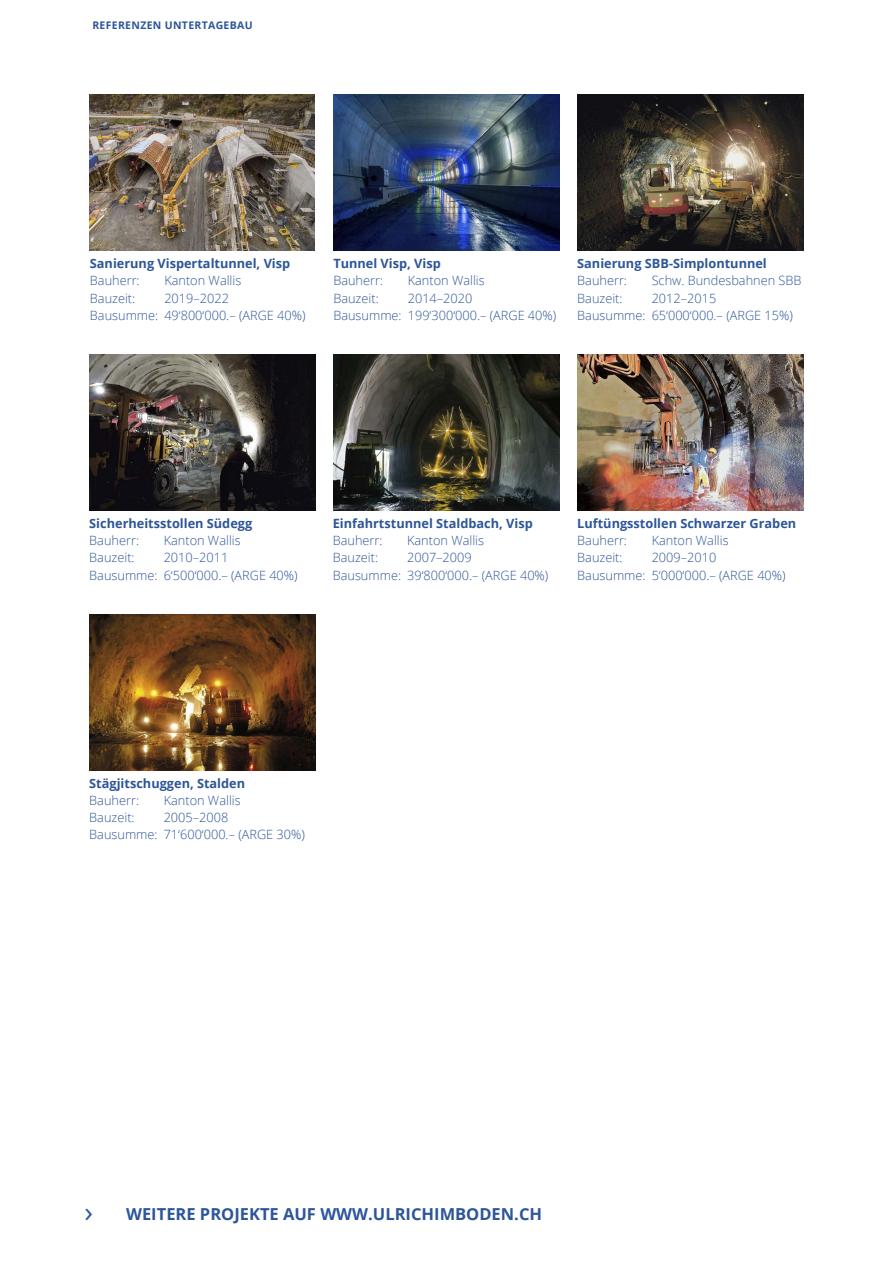
<style>
.page{position:relative;width:893px;height:1263px;background:#fff}
.page>*{position:absolute;margin:0;border:0;box-sizing:border-box;transform-origin:0 0}
.t1{font:700 16.5px "Open Sans";color:#2d5599}
.t2{font:300 12.75px/17.2px "Open Sans";color:#2d5599;text-align:center}
.t3{font:700 12.75px "Open Sans";color:#2d5599}
.t4{font:700 10.5px "Open Sans";letter-spacing:.03em;color:#2d5599}
.s1{font-weight:400;font-size:28.5px}
</style>
<div class="page">
<img style="left:333px;top:95px;width:227px;height:156px">
<img style="left:577px;top:95px;width:227px;height:156px">
<img style="left:89px;top:95px;width:225px;height:156px">
<img style="left:89px;top:355px;width:227px;height:155px">
<img style="left:577px;top:355px;width:227px;height:155px">
<img style="left:333px;top:355px;width:227px;height:155px">
<img style="left:89px;top:614px;width:227px;height:156px">
<p class="t4" style="left:92px;top:18px;width:162px">REFERENZEN UNTERTAGEBAU</p>
<p class="t3" style="left:90px;top:254px;width:202px">Sanierung Vispertaltunnel, Visp</p>
<p class="t2" style="left:90px;top:272px;width:51px">Bauherr:</p>
<p class="t2" style="left:164px;top:272px;width:78px">Kanton Wallis</p>
<p class="t2" style="left:90px;top:289px;width:47px">Bauzeit:</p>
<p class="t2" style="left:90px;top:289px;width:217px">2019–2022<br>Bausumme: 49‘800‘000.– (ARGE 40%)</p>
<p class="t3" style="left:333px;top:254px;width:109px">Tunnel Visp, Visp</p>
<p class="t2" style="left:333px;top:272px;width:51px">Bauherr:</p>
<p class="t2" style="left:408px;top:272px;width:78px">Kanton Wallis</p>
<p class="t2" style="left:333px;top:289px;width:47px">Bauzeit:</p>
<p class="t2" style="left:333px;top:289px;width:224px;text-align:left;text-indent:74px">2014–2020<br>Bausumme: 199‘300‘000.– (ARGE 40%)</p>
<p class="t3" style="left:577px;top:254px;width:191px">Sanierung SBB-Simplontunnel</p>
<p class="t2" style="left:577px;top:272px;width:51px">Bauherr:</p>
<p class="t2" style="left:652px;top:272px;width:151px">Schw. Bundesbahnen SBB</p>
<p class="t2" style="left:577px;top:289px;width:47px">Bauzeit:</p>
<p class="t2" style="left:577px;top:289px;width:217px">2012–2015<br>Bausumme: 65‘000‘000.– (ARGE 15%)</p>
<p class="t3" style="left:89px;top:514px;width:165px">Sicherheitsstollen Südegg</p>
<p class="t2" style="left:89px;top:531px;width:51px">Bauherr:</p>
<p class="t2" style="left:164px;top:531px;width:78px">Kanton Wallis</p>
<p class="t2" style="left:89px;top:549px;width:47px">Bauzeit:</p>
<p class="t2" style="left:89px;top:549px;width:210px">2010–2011<br>Bausumme: 6‘500‘000.– (ARGE 40%)</p>
<p class="t3" style="left:333px;top:514px;width:201px">Einfahrtstunnel Staldbach, Visp</p>
<p class="t2" style="left:333px;top:531px;width:51px">Bauherr:</p>
<p class="t2" style="left:407px;top:531px;width:78px">Kanton Wallis</p>
<p class="t2" style="left:333px;top:549px;width:47px">Bauzeit:</p>
<p class="t2" style="left:333px;top:549px;width:217px">2007–2009<br>Bausumme: 39‘800‘000.– (ARGE 40%)</p>
<p class="t3" style="left:577px;top:514px;width:221px">Luftüngsstollen Schwarzer Graben</p>
<p class="t2" style="left:577px;top:531px;width:51px">Bauherr:</p>
<p class="t2" style="left:652px;top:531px;width:78px">Kanton Wallis</p>
<p class="t2" style="left:577px;top:549px;width:47px">Bauzeit:</p>
<p class="t2" style="left:577px;top:549px;width:210px">2009–2010<br>Bausumme: 5‘000‘000.– (ARGE 40%)</p>
<p class="t3" style="left:89px;top:774px;width:157px">Stägjitschuggen, Stalden</p>
<p class="t2" style="left:89px;top:791px;width:51px">Bauherr:</p>
<p class="t2" style="left:164px;top:791px;width:78px">Kanton Wallis</p>
<p class="t2" style="left:89px;top:808px;width:47px">Bauzeit:</p>
<p class="t2" style="left:89px;top:808px;width:217px">2005–2008<br>Bausumme: 71‘600‘000.– (ARGE 30%)</p>
<p class="t1" style="left:85px;top:1203px;width:459px"><span class="s1">›</span> WEITERE PROJEKTE AUF WWW.ULRICHIMBODEN.CH</p>
</div>
